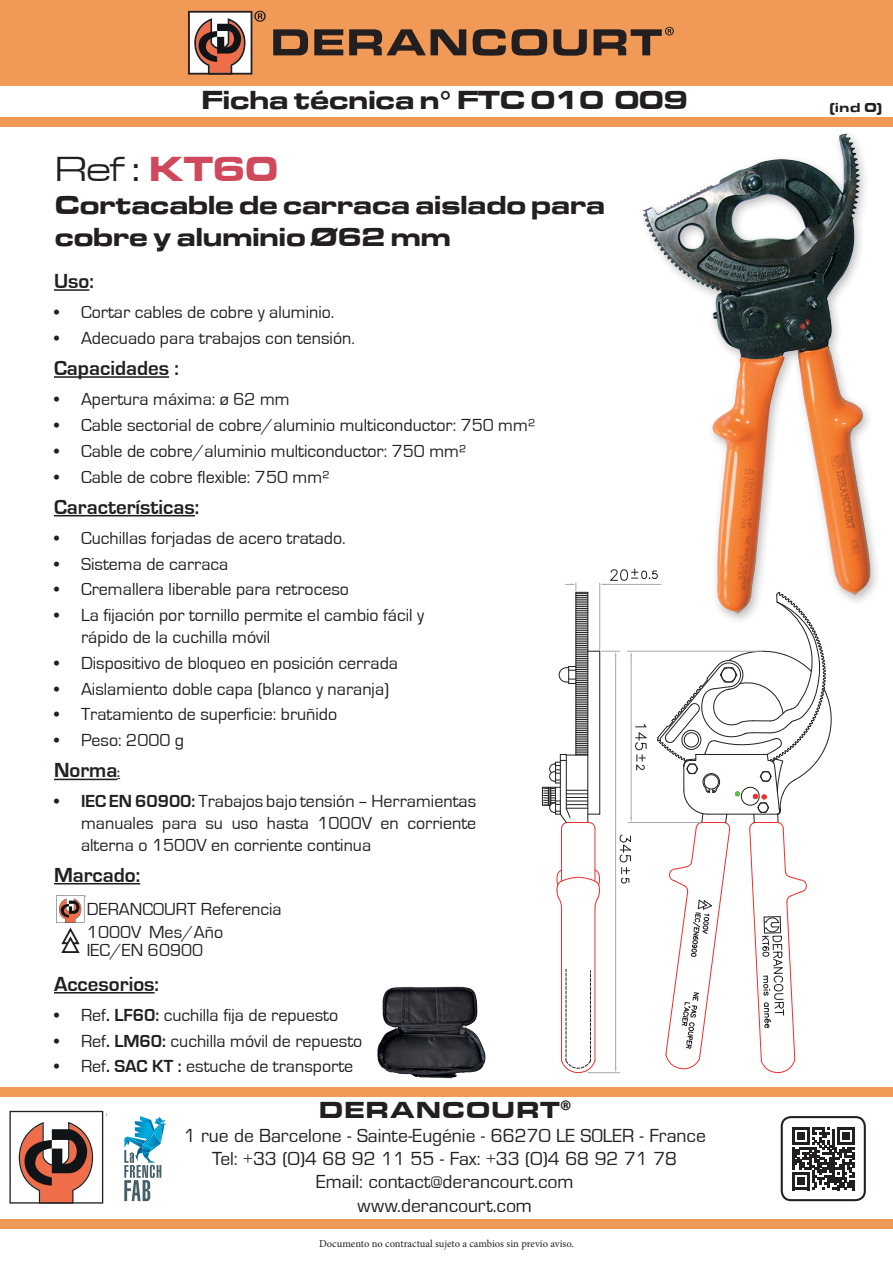
<style>
.page{position:relative;width:893px;height:1263px;background:#fff}
.page>*{position:absolute;margin:0;border:0;box-sizing:border-box;transform-origin:0 0}
.t1{font:36px "Eurostile Extended";color:#231f20}
.t2{font:900 27px/32.4px "Eurostile Extended";letter-spacing:-.05em;color:#231f20}
.t3{font:900 24px "Eurostile Extended";color:#231f20}
.t4{font:700 21px "Eurostile";color:#231f20}
.t5{font:19.5px/23.4px "Eurostile Roman DTC";color:#231f20;text-align:center}
.t6{font:18px/21.6px "Eurostile";color:#231f20}
.t7{font:900 13.5px "Eurostile Extended";color:#231f20}
.t8{font:10.5px "Minion Pro";color:#231f20}
.s1{font-weight:900;color:#cf485b}
.s2{font-size:13.5px}
.s3{font-weight:700}
</style>
<div class="page">
<svg style="left:9px;top:1111px;width:94px;height:92px"></svg>
<svg style="left:124px;top:1116px;width:42px;height:85px"></svg>
<svg style="left:792px;top:1127px;width:63px;height:63px"></svg>
<div style="left:781px;top:1116px;width:85px;height:85px;border:2px solid #231f20;border-radius:9px"></div>
<div style="left:0;top:1087px;width:893px;height:9px;background:#f19957"></div>
<div style="left:0;top:1220px;width:893px;height:9px;background:#f19957"></div>
<div style="left:0;top:0;width:893px;height:85px;background:#f19957"></div>
<svg style="left:273px;top:29px;width:35px;height:26px"></svg>
<svg style="left:314px;top:29px;width:29px;height:26px"></svg>
<svg style="left:349px;top:29px;width:117px;height:26px"></svg>
<svg style="left:473px;top:29px;width:33px;height:27px"></svg>
<svg style="left:512px;top:29px;width:35px;height:27px"></svg>
<svg style="left:553px;top:29px;width:34px;height:27px"></svg>
<svg style="left:594px;top:27px;width:80px;height:28px"></svg>
<svg style="left:188px;top:11px;width:78px;height:64px;background:#b28c7b"></svg>
<div style="left:0;top:117px;width:893px;height:9px;background:#f19957"></div>
<hr style="left:54px;top:289px;width:35px;height:2px;background:#231f20">
<hr style="left:54px;top:376px;width:115px;height:2px;background:#231f20">
<hr style="left:54px;top:992px;width:101px;height:1px;background:#231f20">
<hr style="left:54px;top:779px;width:63px;height:1px;background:#231f20">
<svg style="left:56px;top:895px;width:28px;height:58px"></svg>
<hr style="left:54px;top:883px;width:86px;height:1px;background:#231f20">
<hr style="left:54px;top:515px;width:141px;height:1px;background:#231f20">
<img style="left:377px;top:986px;width:109px;height:93px">
<div style="left:637px;top:129px;width:244px;height:497px;background:#231f20;opacity:.3"></div>
<img style="left:643px;top:134px;width:204px;height:107px">
<svg style="left:542px;top:569px;width:298px;height:505px"></svg>
<h2 class="t2" style="left:201px;top:83px;width:489px">Ficha técnica n° FTC 010 009</h2>
<h1 class="t1" style="left:54px;top:151px;width:226px">Ref : <span class="s1">KT60</span></h1>
<h2 class="t2" style="left:54px;top:188px;width:553px">Cortacable de carraca aislado para cobre y aluminio Ø62 mm</h2>
<p class="t4" style="left:54px;top:270px;width:41px">Uso:</p>
<p class="t6" style="left:54px;top:302px;width:282px">• Cortar cables de cobre y aluminio.</p>
<p class="t6" style="left:54px;top:327px;width:302px">• Adecuado para trabajos con tensión.</p>
<p class="t4" style="left:54px;top:356px;width:126px">Capacidades :</p>
<p class="t6" style="left:54px;top:389px;width:237px">• Apertura máxima: ø 62 mm</p>
<p class="t6" style="left:54px;top:414px;width:483px">• Cable sectorial de cobre/aluminio multiconductor: 750 mm²</p>
<p class="t6" style="left:54px;top:440px;width:414px">• Cable de cobre/aluminio multiconductor: 750 mm²</p>
<p class="t6" style="left:54px;top:466px;width:277px">• Cable de cobre flexible: 750 mm²</p>
<p class="t4" style="left:54px;top:495px;width:147px">Características:</p>
<p class="t6" style="left:54px;top:527px;width:293px">• Cuchillas forjadas de acero tratado.</p>
<p class="t6" style="left:54px;top:553px;width:176px">• Sistema de carraca</p>
<p class="t6" style="left:54px;top:579px;width:297px">• Cremallera liberable para retroceso</p>
<p class="t6" style="left:81px;top:605px;width:345px;text-indent:-27px">• La fijación por tornillo permite el cambio fácil y rápido de la cuchilla móvil</p>
<p class="t6" style="left:54px;top:652px;width:345px">• Dispositivo de bloqueo en posición cerrada</p>
<p class="t6" style="left:54px;top:678px;width:337px">• Aislamiento doble capa (blanco y naranja)</p>
<p class="t6" style="left:54px;top:704px;width:285px">• Tratamiento de superficie: bruñido</p>
<p class="t6" style="left:54px;top:730px;width:132px">• Peso: 2000 g</p>
<p class="t4" style="left:54px;top:759px;width:68px">Norma<span class="s2">:</span></p>
<p class="t6" style="left:81px;top:791px;width:397px;text-align:justify;text-indent:-27px"><span class="s3">• IEC EN 60900:</span> Trabajos bajo tensión – Herramientas manuales para su uso hasta 1000V en corriente alterna o 1500V en corriente continua</p>
<p class="t4" style="left:54px;top:863px;width:88px">Marcado:</p>
<p class="t6" style="left:87px;top:898px;width:196px;line-height:23px">DERANCOURT Referencia<br>1000V Mes/Año</p>
<p class="t6" style="left:87px;top:940px;width:118px">IEC/EN 60900</p>
<p class="t4" style="left:54px;top:972px;width:107px">Accesorios:</p>
<p class="t6" style="left:54px;top:1004px;width:286px">• Ref<span class="s3">. LF60:</span> cuchilla fija de repuesto</p>
<p class="t6" style="left:54px;top:1030px;width:310px">• Ref<span class="s3">. LM60:</span> cuchilla móvil de repuesto</p>
<p class="t6" style="left:54px;top:1056px;width:301px">• Ref<span class="s3">. SAC KT :</span> estuche de transporte</p>
<h3 class="t3" style="left:319px;top:1096px;width:254px">DERANCOURT<sup>®</sup></h3>
<p class="t5" style="left:184px;top:1123px;width:524px">1 rue de Barcelone - Sainte-Eugénie - 66270 LE SOLER - France Tel: +33 (0)4 68 92 11 55 - Fax: +33 (0)4 68 92 71 78<br>Email: contact@derancourt.com<br>www.derancourt.com</p>
<p class="t8" style="left:319px;top:1237px;width:256px">Documento no contractual sujeto a cambios sin previo aviso.</p>
<p class="t7" style="left:829px;top:100px;width:55px">(ind 0)</p>
</div>
